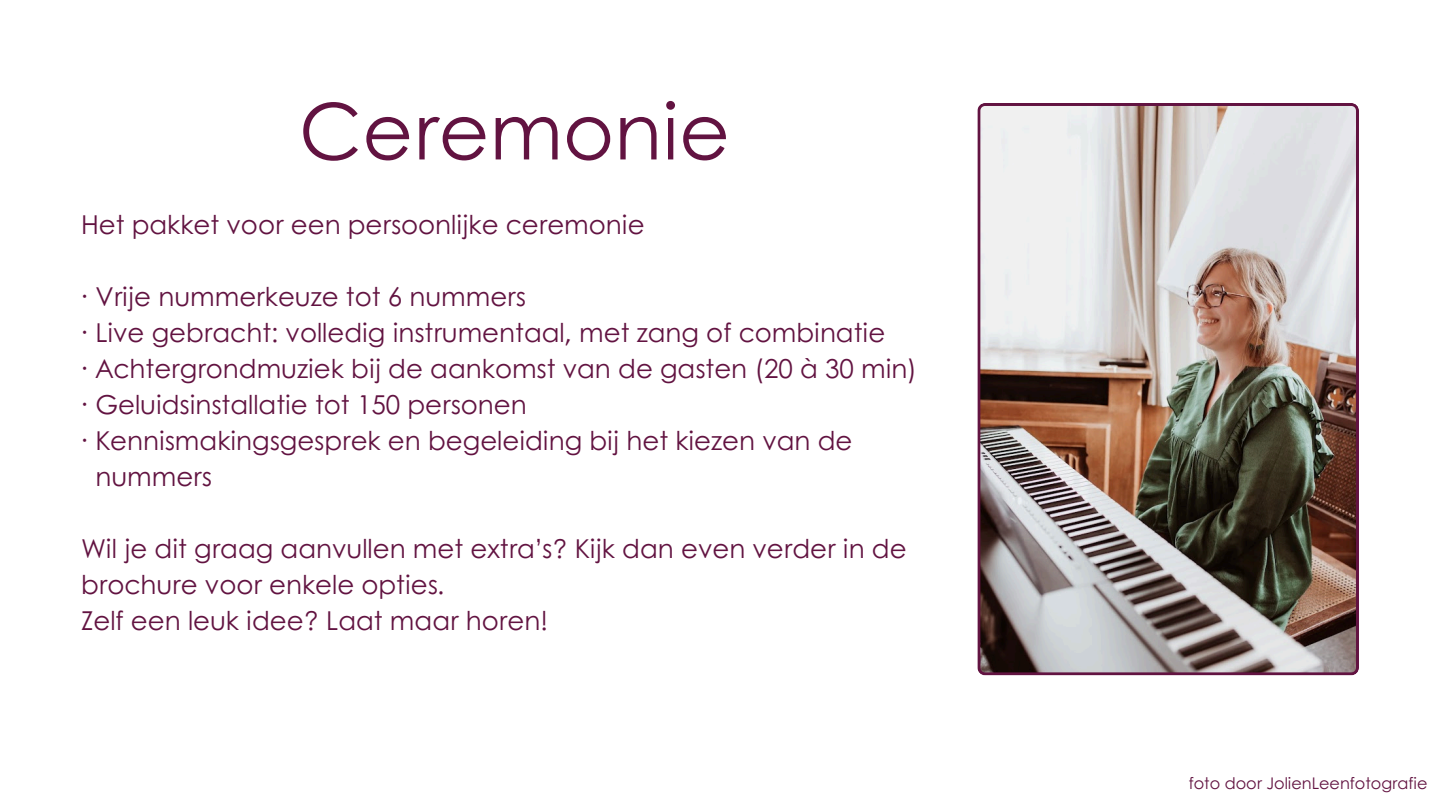
<style>
.page{position:relative;width:1440px;height:810px;background:#fff}
.page>*{position:absolute;margin:0;border:0;box-sizing:border-box;transform-origin:0 0}
.t1{font:78px "Century Gothic";color:#621341}
.t2{font:26px/36px "Century Gothic";color:#621341}
.t3{font:16.1px "Century Gothic";color:#621341}
</style>
<div class="page">
<img style="left:977px;top:103px;width:382px;height:572px">
<p class="t1" style="left:299px;top:72px;width:433px">Ceremonie</p>
<h1 class="t2" style="left:81px;top:205px;width:565px">Het pakket voor een persoonlijke ceremonie</h1>
<h2 class="t2" style="left:81px;top:277px;width:446px">· Vrije nummerkeuze tot 6 nummers</h2>
<h2 class="t2" style="left:81px;top:313px;width:806px">· Live gebracht: volledig instrumentaal, met zang of combinatie</h2>
<h2 class="t2" style="left:81px;top:349px;width:838px">· Achtergrondmuziek bij de aankomst van de gasten (20 à 30 min)</h2>
<h2 class="t2" style="left:81px;top:385px;width:447px">· Geluidsinstallatie tot 150 personen</h2>
<h2 class="t2" style="left:81px;top:421px;width:773px">· Kennismakingsgesprek en begeleiding bij het kiezen van de</h2>
<h2 class="t2" style="left:95px;top:457px;width:118px">nummers</h2>
<h2 class="t2" style="left:81px;top:529px;width:827px">Wil je dit graag aanvullen met extra’s? Kijk dan even verder in de brochure voor enkele opties.<br>Zelf een leuk idee? Laat maar horen!</h2>
<p class="t3" style="left:1189px;top:771px;width:240px">foto door JolienLeenfotografie</p>
</div>
